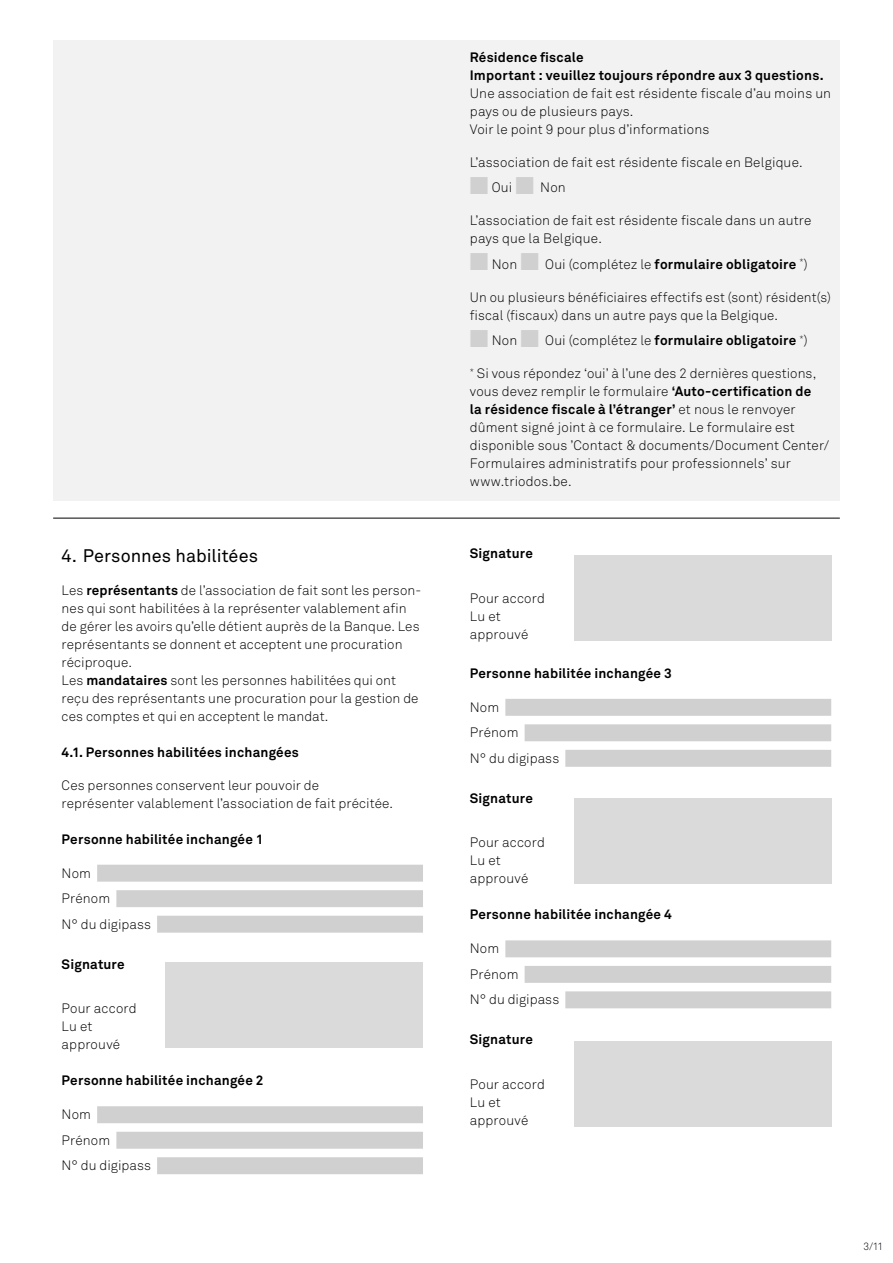
<style>
.page{position:relative;width:893px;height:1263px;background:#fff}
.page>*{position:absolute;margin:0;border:0;box-sizing:border-box;transform-origin:0 0}
.t1{font:18px "Akkurat";color:#000}
.t2{font:300 13.5px/18px "Akkurat";letter-spacing:.01em;color:#000}
.t3{font:700 13.5px/18px "Akkurat";letter-spacing:.015em;color:#000}
.t4{font:300 10.5px "Akkurat";color:#000}
.s1{font-weight:700}
.s2{color:#d0d0d0}
.s3{font-weight:300}
</style>
<div class="page">
<div style="left:53px;top:40px;width:787px;height:460px;background:#f2f2f2"></div>
<div style="left:97px;top:865px;width:326px;height:17px;background:#d0d0d0"></div>
<div style="left:116px;top:890px;width:307px;height:17px;background:#d0d0d0"></div>
<div style="left:157px;top:916px;width:266px;height:17px;background:#d0d0d0"></div>
<div style="left:97px;top:1106px;width:326px;height:17px;background:#d0d0d0"></div>
<div style="left:116px;top:1132px;width:307px;height:17px;background:#d0d0d0"></div>
<div style="left:157px;top:1157px;width:266px;height:17px;background:#d0d0d0"></div>
<div style="left:505px;top:699px;width:326px;height:17px;background:#d0d0d0"></div>
<div style="left:525px;top:724px;width:306px;height:17px;background:#d0d0d0"></div>
<div style="left:565px;top:750px;width:266px;height:17px;background:#d0d0d0"></div>
<div style="left:505px;top:940px;width:326px;height:17px;background:#d0d0d0"></div>
<div style="left:525px;top:966px;width:306px;height:17px;background:#d0d0d0"></div>
<div style="left:565px;top:991px;width:266px;height:17px;background:#d0d0d0"></div>
<div style="left:574px;top:798px;width:257px;height:86px;background:#dadada"></div>
<div style="left:574px;top:1041px;width:257px;height:85px;background:#dadada"></div>
<div style="left:166px;top:962px;width:257px;height:85px;background:#dadada"></div>
<div style="left:574px;top:556px;width:257px;height:85px;background:#dadada"></div>
<hr style="left:53px;top:518px;width:787px;height:1px;background:#000">
<h1 class="t1" style="left:62px;top:545px;width:198px">4. Personnes habilitées</h1>
<p class="t2" style="left:62px;top:581px;width:361px">Les <span class="s1">représentants</span> de l’association de fait sont les person&shy;nes qui sont habilitées à la représenter valablement afin de gérer les avoirs qu’elle détient auprès de la Banque. Les représentants se donnent et acceptent une procuration réciproque.<br>Les <span class="s1">mandataires</span> sont les personnes habilitées qui ont reçu des représentants une procuration pour la gestion de ces comptes et qui en acceptent le mandat.</p>
<p class="t3" style="left:62px;top:743px;width:239px">4.1. Personnes habilitées inchangées</p>
<p class="t2" style="left:62px;top:776px;width:333px">Ces personnes conservent leur pouvoir de représenter valablement l’association de fait précitée.</p>
<p class="t3" style="left:62px;top:830px;width:203px">Personne habilitée inchangée 1</p>
<p class="t2" style="left:62px;top:860px;width:91px;line-height:25.5px">Nom<br>Prénom<br>N° du digipass</p>
<p class="t3" style="left:62px;top:955px;width:65px">Signature</p>
<p class="t2" style="left:62px;top:1000px;width:77px">Pour accord<br>Lu et approuvé</p>
<p class="t3" style="left:62px;top:1071px;width:203px">Personne habilitée inchangée 2</p>
<p class="t2" style="left:62px;top:1102px;width:91px;line-height:25.5px">Nom<br>Prénom<br>N° du digipass</p>
<p class="t3" style="left:470px;top:48px;width:355px">Résidence fiscale<br>Important : veuillez toujours répondre aux 3 questions.</p>
<p class="t2" style="left:470px;top:84px;width:363px">Une association de fait est résidente fiscale d’au moins un pays ou de plusieurs pays.<br>Voir le point 9 pour plus d’informations</p>
<p class="t2" style="left:470px;top:153px;width:334px">L’association de fait est résidente fiscale en Belgique.</p>
<p class="t2" style="left:470px;top:179px;width:97px"><span class="s2">■</span> Oui <span class="s2">■</span> Non</p>
<p class="t2" style="left:470px;top:212px;width:343px">L’association de fait est résidente fiscale dans un autre pays que la Belgique.</p>
<p class="t3" style="left:470px;top:255px;width:339px"><span class="s2">■</span> <span class="s3">Non</span> <span class="s2">■</span> <span class="s3">Oui (complétez le</span> formulaire obligatoire <sup>*</sup><span class="s3">)</span></p>
<p class="t2" style="left:470px;top:288px;width:363px">Un ou plusieurs bénéficiaires effectifs est (sont) résident(s) fiscal (fiscaux) dans un autre pays que la Belgique.</p>
<p class="t3" style="left:470px;top:332px;width:339px"><span class="s2">■</span> <span class="s3">Non</span> <span class="s2">■</span> <span class="s3">Oui (complétez le</span> formulaire obligatoire <sup>*</sup><span class="s3">)</span></p>
<p class="t2" style="left:470px;top:365px;width:361px"><sup>*</sup> Si vous répondez ‘oui’ à l’une des 2 dernières questions, vous devez remplir le formulaire <span class="s1">‘Auto-certification de<br>la résidence fiscale à l’étranger’</span> et nous le renvoyer dûment signé joint à ce formulaire. Le formulaire est disponible sous ’Contact &amp; documents/Document Center/ Formulaires administratifs pour professionnels’ sur www.triodos.be.</p>
<p class="t3" style="left:470px;top:545px;width:65px">Signature</p>
<p class="t2" style="left:470px;top:589px;width:77px">Pour accord<br>Lu et approuvé</p>
<p class="t3" style="left:470px;top:664px;width:203px">Personne habilitée inchangée 3</p>
<p class="t2" style="left:470px;top:695px;width:91px;line-height:25.5px">Nom<br>Prénom<br>N° du digipass</p>
<p class="t3" style="left:470px;top:789px;width:65px">Signature</p>
<p class="t2" style="left:470px;top:834px;width:77px">Pour accord<br>Lu et approuvé</p>
<p class="t3" style="left:470px;top:906px;width:203px">Personne habilitée inchangée 4</p>
<p class="t2" style="left:470px;top:936px;width:91px;line-height:25.5px">Nom<br>Prénom<br>N° du digipass</p>
<p class="t3" style="left:470px;top:1031px;width:65px">Signature</p>
<p class="t2" style="left:470px;top:1075px;width:77px">Pour accord<br>Lu et approuvé</p>
<p class="t4" style="left:863px;top:1240px;width:22px">3/11</p>
</div>
